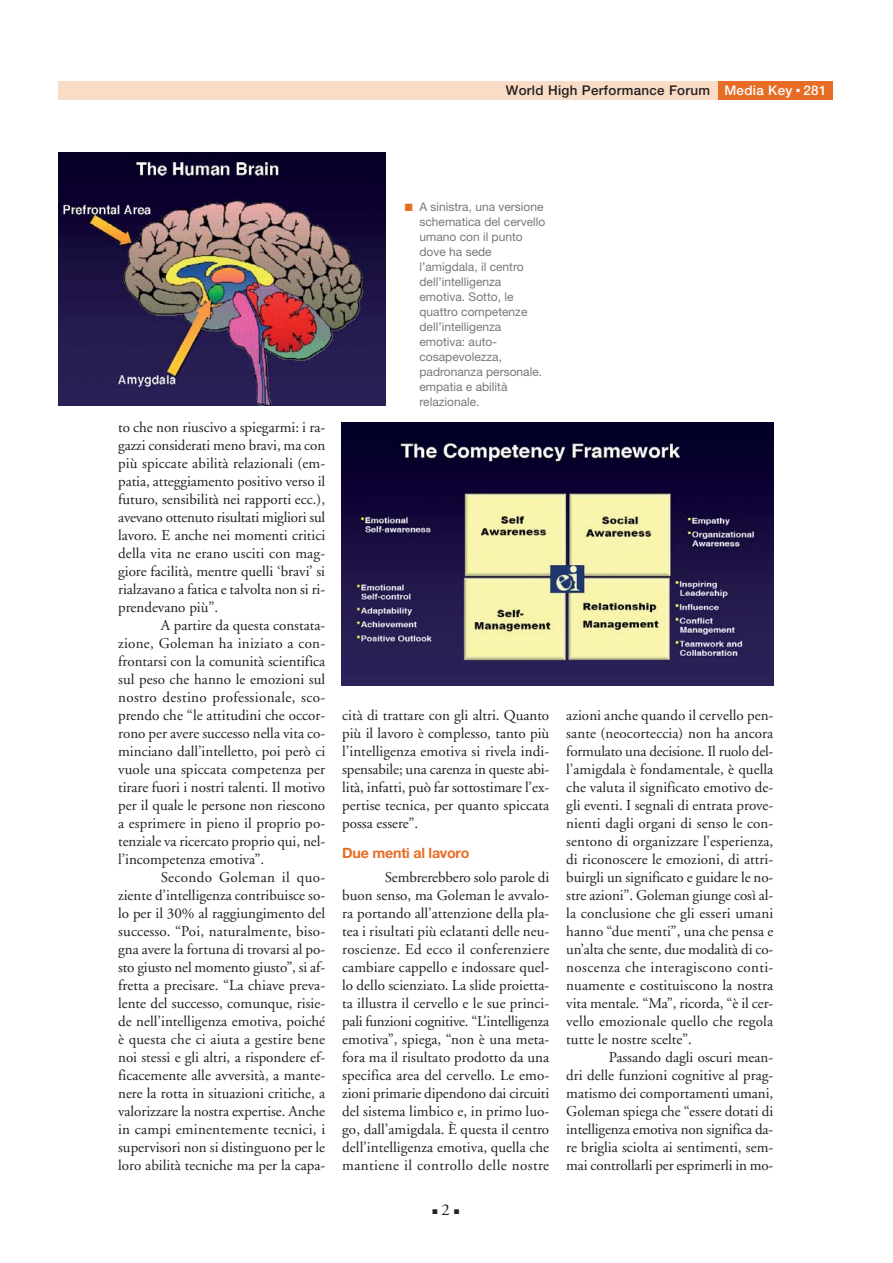
<style>
.page{position:relative;width:893px;height:1263px;background:#fff}
.page>*{position:absolute;margin:0;border:0;box-sizing:border-box;transform-origin:0 0}
.t1{font:16.5px "Adobe Garamond";color:#231f20}
.t2{font:15px/18px "Adobe Garamond";color:#231f20;text-align:justify}
.t3{font:700 14.25px "Helvetica Neue";letter-spacing:-.015em;color:#e76d25}
.t4{font:500 13.35px "Helvetica Neue";letter-spacing:.025em;color:#231f20}
.t5{font:12px/15px "Helvetica Neue";color:#76787a}
.s1{color:#fff}
.s2{color:#e76d25}
</style>
<div class="page">
<div style="left:59px;top:81px;width:773px;height:19px;background:#f9dcc6"></div>
<div style="left:718px;top:81px;width:114px;height:19px;background:#e76d25"></div>
<img style="left:59px;top:153px;width:327px;height:253px">
<img style="left:342px;top:422px;width:431px;height:264px">
<p class="t4" style="left:506px;top:85px;width:322px">World High Performance Forum <span class="s1">Media Key</span> <sup>■</sup> <span class="s1">281</span></p>
<p class="t2" style="left:118px;top:420px;width:208px">to che non riuscivo a spiegarmi: i ra&shy;gazzi considerati meno bravi, ma con più spiccate abilità relazionali (em&shy;patia, atteggiamento positivo verso il futuro, sensibilità nei rapporti ecc.), avevano ottenuto risultati migliori sul lavoro. E anche nei momenti critici della vita ne erano usciti con mag&shy;giore facilità, mentre quelli ‘bravi’ si rialzavano a fatica e talvolta non si ri&shy;prendevano più”.</p>
<p class="t2" style="left:118px;top:618px;width:208px;text-indent:43px">A partire da questa constata&shy;zione, Goleman ha iniziato a con&shy;frontarsi con la comunità scientifica sul peso che hanno le emozioni sul nostro destino professionale, sco&shy;prendo che “le attitudini che occor&shy;rono per avere successo nella vita co&shy;minciano dall’intelletto, poi però ci vuole una spiccata competenza per tirare fuori i nostri talenti. Il motivo per il quale le persone non riescono a esprimere in pieno il proprio po&shy;tenziale va ricercato proprio qui, nel&shy;l’incompetenza emotiva”.</p>
<p class="t2" style="left:118px;top:870px;width:208px;text-indent:43px">Secondo Goleman il quo&shy;ziente d’intelligenza contribuisce so&shy;lo per il 30% al raggiungimento del successo. “Poi, naturalmente, biso&shy;gna avere la fortuna di trovarsi al po&shy;sto giusto nel momento giusto”, si af&shy;fretta a precisare. “La chiave preva&shy;lente del successo, comunque, risie&shy;de nell’intelligenza emotiva, poiché è questa che ci aiuta a gestire bene noi stessi e gli altri, a rispondere ef&shy;ficacemente alle avversità, a mante&shy;nere la rotta in situazioni critiche, a valorizzare la nostra expertise. Anche in campi eminentemente tecnici, i supervisori non si distinguono per le loro abilità tecniche ma per la capa-</p>
<p class="t5" style="left:419px;top:200px;width:127px;text-indent:-15px"><span class="s2">■</span> A sinistra, una versione schematica del cervello umano con il punto dove ha sede l’amigdala, il centro dell’intelligenza emotiva. Sotto, le quattro competenze dell’intelligenza emotiva: auto&shy;cosapevolezza, padronanza personale. empatia e abilità relazionale.</p>
<p class="t2" style="left:342px;top:708px;width:208px">cità di trattare con gli altri. Quanto più il lavoro è complesso, tanto più l’intelligenza emotiva si rivela indi&shy;spensabile; una carenza in queste abi&shy;lità, infatti, può far sottostimare l’ex&shy;pertise tecnica, per quanto spiccata possa essere”.</p>
<p class="t3" style="left:342px;top:848px;width:129px">Due menti al lavoro</p>
<p class="t2" style="left:342px;top:870px;width:209px;text-indent:43px">Sembrerebbero solo parole di buon senso, ma Goleman le avvalo&shy;ra portando all’attenzione della pla&shy;tea i risultati più eclatanti delle neu&shy;roscienze. Ed ecco il conferenziere cambiare cappello e indossare quel&shy;lo dello scienziato. La slide proietta&shy;ta illustra il cervello e le sue princi&shy;pali funzioni cognitive. “L’intelligenza emotiva”, spiega, “non è una meta&shy;fora ma il risultato prodotto da una specifica area del cervello. Le emo&shy;zioni primarie dipendono dai circuiti del sistema limbico e, in primo luo&shy;go, dall’amigdala. È questa il centro dell’intelligenza emotiva, quella che mantiene il controllo delle nostre</p>
<p class="t1" style="left:432px;top:1203px;width:28px">■2■</p>
<p class="t2" style="left:566px;top:708px;width:209px">azioni anche quando il cervello pen&shy;sante (neocorteccia) non ha ancora formulato una decisione. Il ruolo del&shy;l’amigdala è fondamentale, è quella che valuta il significato emotivo de&shy;gli eventi. I segnali di entrata prove&shy;nienti dagli organi di senso le con&shy;sentono di organizzare l’esperienza, di riconoscere le emozioni, di attri&shy;buirgli un significato e guidare le no&shy;stre azioni”. Goleman giunge così al&shy;la conclusione che gli esseri umani hanno “due menti”, una che pensa e un’alta che sente, due modalità di co&shy;noscenza che interagiscono conti&shy;nuamente e costituiscono la nostra vita mentale. “Ma”, ricorda, “è il cer&shy;vello emozionale quello che regola tutte le nostre scelte”.</p>
<p class="t2" style="left:566px;top:1050px;width:208px;text-indent:43px">Passando dagli oscuri mean&shy;dri delle funzioni cognitive al prag&shy;matismo dei comportamenti umani, Goleman spiega che “essere dotati di intelligenza emotiva non significa da&shy;re briglia sciolta ai sentimenti, sem&shy;mai controllarli per esprimerli in mo-</p>
</div>
